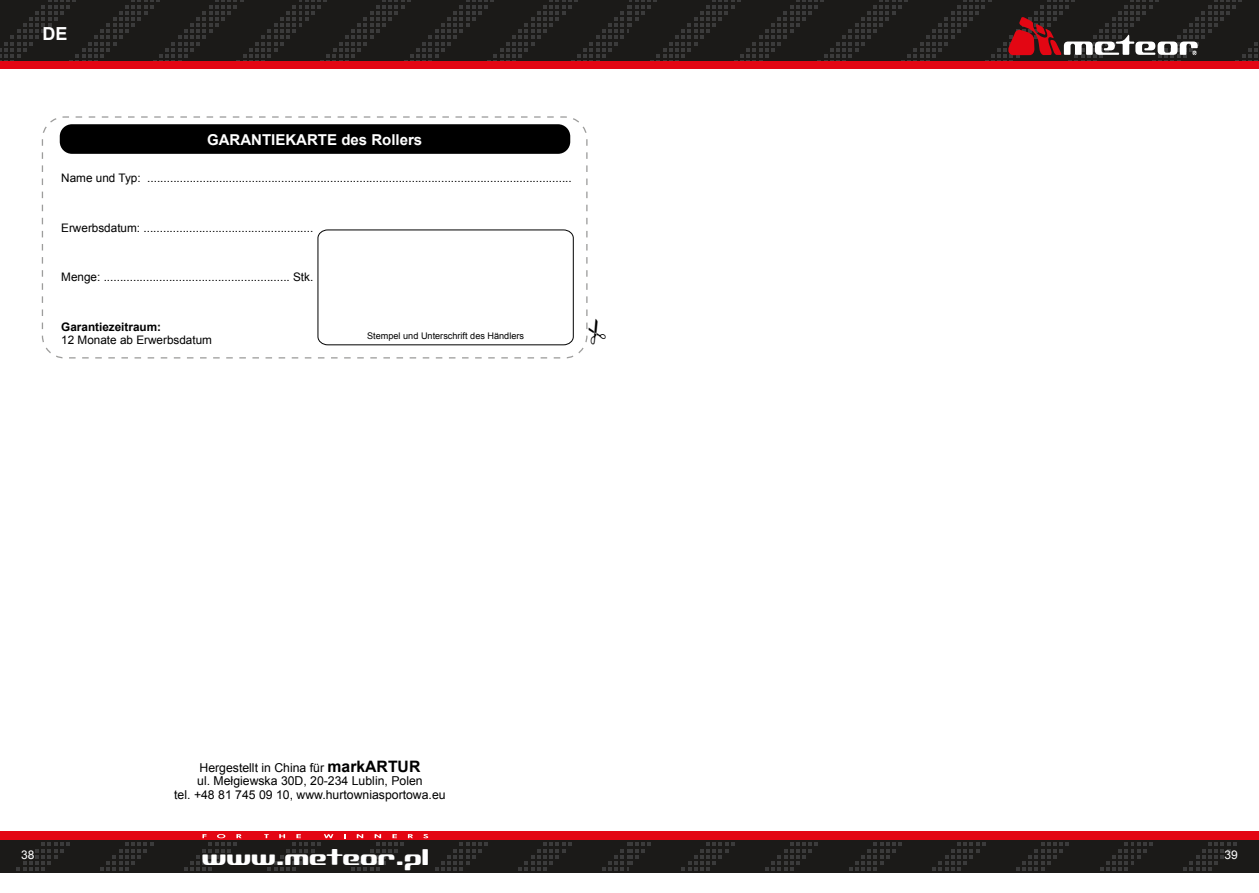
<style>
.page{position:relative;width:1259px;height:893px;background:#fff}
.page>*{position:absolute;margin:0;border:0;box-sizing:border-box;transform-origin:0 0}
.t1{font:18px "D3 Globalism";color:#fff}
.t2{font:700 18px "Arial";color:#fff}
.t3{font:700 15px "Arial";color:#fff}
.t4{font:12.3px/13.5px "Arial";color:#000;text-align:center}
.t5{font:12px "Arial";color:#fff}
.t6{font:11.7px "Arial";color:#000}
.t7{font:700 11.7px "Arial";color:#000}
.t8{font:9.15px "Arial";color:#000}
.s1{font-weight:700;font-size:15.75px}
</style>
<div class="page">
<svg style="left:0;top:0;width:629px;height:61px;fill:#1b1a18"></svg>
<div style="left:0;top:61px;width:629px;height:8px;background:#e30613"></div>
<svg style="left:0;top:840px;width:629px;height:32px;fill:#1b1a18"></svg>
<div style="left:0;top:831px;width:629px;height:9px;background:#e30613"></div>
<svg style="left:629px;top:0;width:630px;height:61px;fill:#1b1a18"></svg>
<div style="left:629px;top:61px;width:630px;height:8px;background:#e30613"></div>
<svg style="left:629px;top:840px;width:630px;height:32px;fill:#1b1a18"></svg>
<div style="left:629px;top:831px;width:630px;height:9px;background:#e30613"></div>
<svg style="left:202px;top:834px;width:4px;height:4px"></svg>
<svg style="left:217px;top:834px;width:8px;height:4px"></svg>
<svg style="left:236px;top:834px;width:6px;height:4px"></svg>
<svg style="left:264px;top:834px;width:5px;height:4px"></svg>
<svg style="left:279px;top:834px;width:6px;height:4px"></svg>
<svg style="left:296px;top:834px;width:5px;height:4px"></svg>
<svg style="left:324px;top:834px;width:9px;height:4px"></svg>
<svg style="left:357px;top:834px;width:6px;height:4px"></svg>
<svg style="left:374px;top:834px;width:7px;height:4px"></svg>
<svg style="left:392px;top:834px;width:5px;height:4px"></svg>
<svg style="left:408px;top:834px;width:5px;height:4px"></svg>
<svg style="left:423px;top:834px;width:5px;height:4px"></svg>
<svg style="left:1007px;top:17px;width:190px;height:38px"></svg>
<div style="left:60px;top:124px;width:510px;height:30px;background:#000;border-radius:12px"></div>
<div style="left:42px;top:116px;width:545px;height:242px;border:1px dashed #9d9d9c;border-radius:22px"></div>
<svg style="left:317px;top:229px;width:257px;height:116px"></svg>
<h1 class="t2" style="left:43px;top:21px;width:27px">DE</h1>
<p class="t3" style="left:207px;top:130px;width:217px">GARANTIEKARTE des Rollers</p>
<p class="t6" style="left:61px;top:170px;width:512px">Name und Typ: ..................................................................................................................................</p>
<p class="t6" style="left:61px;top:220px;width:254px">Erwerbsdatum: ....................................................</p>
<p class="t6" style="left:61px;top:270px;width:254px">Menge: ......................................................... Stk.</p>
<p class="t7" style="left:61px;top:319px;width:101px">Garantiezeitraum:</p>
<p class="t6" style="left:61px;top:332px;width:152px">12 Monate ab Erwerbsdatum</p>
<p class="t8" style="left:367px;top:330px;width:158px">Stempel und Unterschrift des Händlers</p>
<p class="t4" style="left:174px;top:761px;width:273px">Hergestellt in China für <span class="s1">markARTUR<br></span>ul. Mełgiewska 30D, 20-234 Lublin, Polen<br>tel. +48 81 745 09 10, www.hurtowniasportowa.eu</p>
<p class="t5" style="left:21px;top:847px;width:15px">38</p>
<h1 class="t1" style="left:202px;top:847px;width:229px">www.meteor.pl</h1>
<p class="t5" style="left:1224px;top:847px;width:15px">39</p>
</div>
